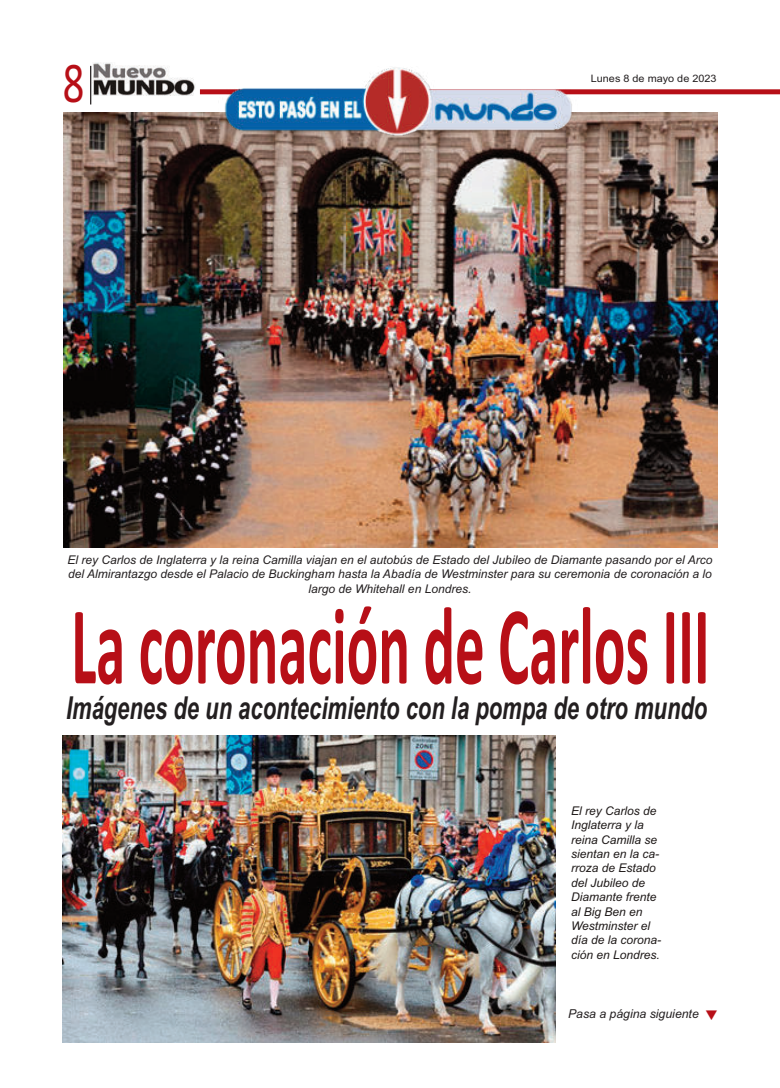
<style>
.page{position:relative;width:780px;height:1088px;background:#fff}
.page>*{position:absolute;margin:0;border:0;box-sizing:border-box;transform-origin:0 0}
.t1{font:700 112.12px "Calibri";color:#b70f17;scale:.53 1}
.t2{font:58.25px "Calibri";color:#b70f17;scale:.73 1}
.t3{font:italic 700 31.62px "Arial";color:#231f20;scale:.69 1}
.t4{font:italic 12.25px "Arial";color:#231f20}
.t5{font:italic 12px/14.4px "Arial";color:#231f20;text-align:center}
.t6{font:italic 12px/14.4px "Arial";color:#1f1a19}
.t7{font:10.25px "Arial";color:#231f20;scale:1.06 1}
</style>
<div class="page">
<img style="left:63px;top:112px;width:654px;height:436px">
<div style="left:200px;top:89px;width:580px;height:5px;background:#b70f17"></div>
<img style="left:93px;top:63px;width:102px;height:33px">
<hr style="left:90px;top:66px;width:1px;height:38px;background:#231f20">
<img style="left:219px;top:67px;width:359px;height:73px">
<img style="left:63px;top:735px;width:492px;height:307px">
<h2 class="t2" style="left:63px;top:48px;width:31px">8</h2>
<p class="t7" style="left:590px;top:75px;width:120px">Lunes 8 de mayo de 2023</p>
<p class="t5" style="left:67px;top:554px;width:646px">El rey Carlos de Inglaterra y la reina Camilla viajan en el autobús de Estado del Jubileo de Diamante pasando por el Arco del Almirantazgo desde el Palacio de Buckingham hasta la Abadía de Westminster para su ceremonia de coronación a lo largo de Whitehall en Londres.</p>
<h1 class="t1" style="left:71px;top:579px;width:1205px">La coronación de Carlos III</h1>
<h3 class="t3" style="left:66px;top:696px;width:930px">Imágenes de un acontecimiento con la pompa de otro mundo</h3>
<p class="t6" style="left:571px;top:804px;width:91px">El rey Carlos de<br>Inglaterra y la reina Camilla se sientan en la ca&shy;rroza de Estado del Jubileo de<br>Diamante frente al Big Ben en<br>Westminster el día de la corona&shy;ción en Londres.</p>
<p class="t4" style="left:568px;top:1009px;width:132px">Pasa a página siguiente</p>
</div>
